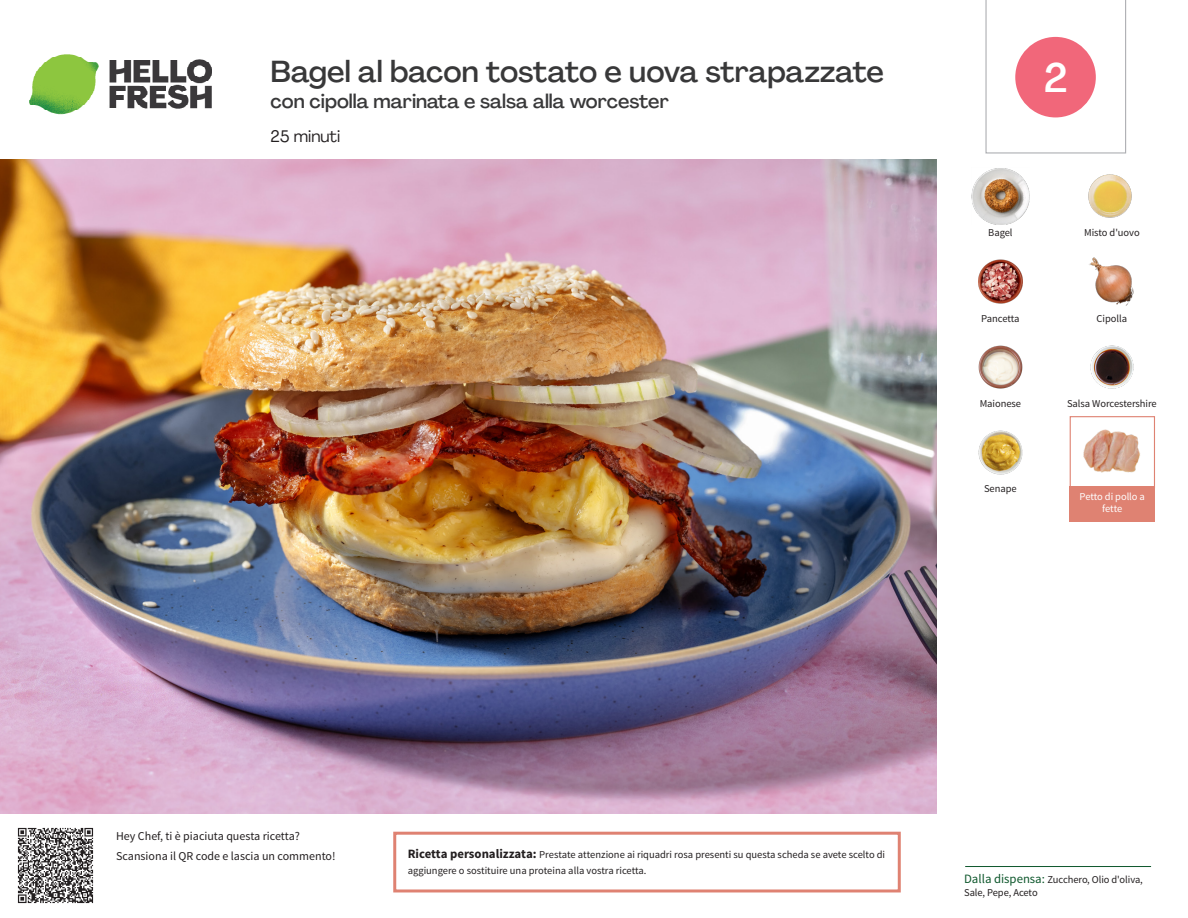
<style>
.page{position:relative;width:1188px;height:918px;background:#fff}
.page>*{position:absolute;margin:0;border:0;box-sizing:border-box;transform-origin:0 0}
._24_Recipe_Nr_Bag{font:500 40.5px "Agrandir";color:#fff}
._15_Titel_UK{font:500 30px "Agrandir";color:#383839}
._15_Titel_UK-2{font:500 19.5px "Agrandir";color:#383839}
._02_Box_Type{font:16.5px "Agrandir";color:#231f20}
._06_Before_Start{font:12px "Source Sans Pro";color:#231f20}
.STEP_Text_IT{font:10.5px/16.5px "Source Sans Pro";color:#231f20}
._18_FRONT_ingredients_UK{font:10.5px "Source Sans Pro";letter-spacing:-.005em;color:#231f20}
.t1{font:10.5px/13.5px "Source Sans Variable";letter-spacing:-.005em;color:#231f20}
._18_FRONT_ingredients{font:10.5px/12px "Source Sans Pro";letter-spacing:-.005em;color:#fff;text-align:center}
.s1{font-weight:700;font-size:12.75px}
.s2{font-family:"Source Sans Pro";font-size:12.75px;color:#0e572c}
</style>
<div class="page">
<img style="left:30px;top:54px;width:181px;height:61px">
<hr style="left:965px;top:866px;width:186px;height:1px;background:#0e572c">
<img style="left:0;top:159px;width:936px;height:655px">
<img style="left:972px;top:168px;width:57px;height:57px">
<img style="left:1088px;top:174px;width:44px;height:44px">
<img style="left:1089px;top:257px;width:45px;height:49px">
<img style="left:978px;top:259px;width:45px;height:45px">
<img style="left:1090px;top:345px;width:44px;height:44px">
<img style="left:978px;top:345px;width:45px;height:44px">
<img style="left:978px;top:430px;width:45px;height:45px">
<img style="left:17px;top:827px;width:77px;height:77px">
<div style="left:1070px;top:416px;width:85px;height:72px;border:1px solid #df8272"></div>
<div style="left:1070px;top:486px;width:85px;height:36px;background:#df8272"></div>
<img style="left:1084px;top:429px;width:56px;height:44px">
<div style="left:393px;top:832px;width:508px;height:60px;border:3px solid #df8272"></div>
<svg style="left:985px;top:0;width:141px;height:154px"></svg>
<p class="_15_Titel_UK" style="left:271px;top:53px;width:615px">Bagel al bacon tostato e uova strapazzate</p>
<p class="_15_Titel_UK-2" style="left:271px;top:89px;width:400px">con cipolla marinata e salsa alla worcester</p>
<p class="_02_Box_Type" style="left:271px;top:126px;width:71px">25 minuti</p>
<p class="_24_Recipe_Nr_Bag" style="left:1044px;top:53px;width:25px">2</p>
<p class="_18_FRONT_ingredients_UK" style="left:988px;top:226px;width:26px">Bagel</p>
<p class="_18_FRONT_ingredients_UK" style="left:1084px;top:226px;width:57px">Misto d'uovo</p>
<p class="_18_FRONT_ingredients_UK" style="left:981px;top:312px;width:40px">Pancetta</p>
<p class="_18_FRONT_ingredients_UK" style="left:1097px;top:312px;width:32px">Cipolla</p>
<p class="_18_FRONT_ingredients_UK" style="left:980px;top:397px;width:43px">Maionese</p>
<p class="_18_FRONT_ingredients_UK" style="left:1067px;top:397px;width:91px">Salsa Worcestershire</p>
<p class="_18_FRONT_ingredients_UK" style="left:984px;top:482px;width:34px">Senape</p>
<p class="_18_FRONT_ingredients" style="left:1080px;top:491px;width:67px">Petto di pollo a fette</p>
<p class="_06_Before_Start" style="left:116px;top:829px;width:185px">Hey Chef, ti è piaciuta questa ricetta?</p>
<p class="_06_Before_Start" style="left:116px;top:848px;width:221px">Scansiona il QR code e lascia un commento!</p>
<p class="STEP_Text_IT" style="left:408px;top:846px;width:479px"><span class="s1">Ricetta personalizzata:</span> Prestate attenzione ai riquadri rosa presenti su questa scheda se avete scelto di aggiungere o sostituire una proteina alla vostra ricetta.</p>
<p class="t1" style="left:964px;top:873px;width:180px"><span class="s2">Dalla dispensa:</span> Zucchero, Olio d'oliva,<br>Sale, Pepe, Aceto</p>
</div>
